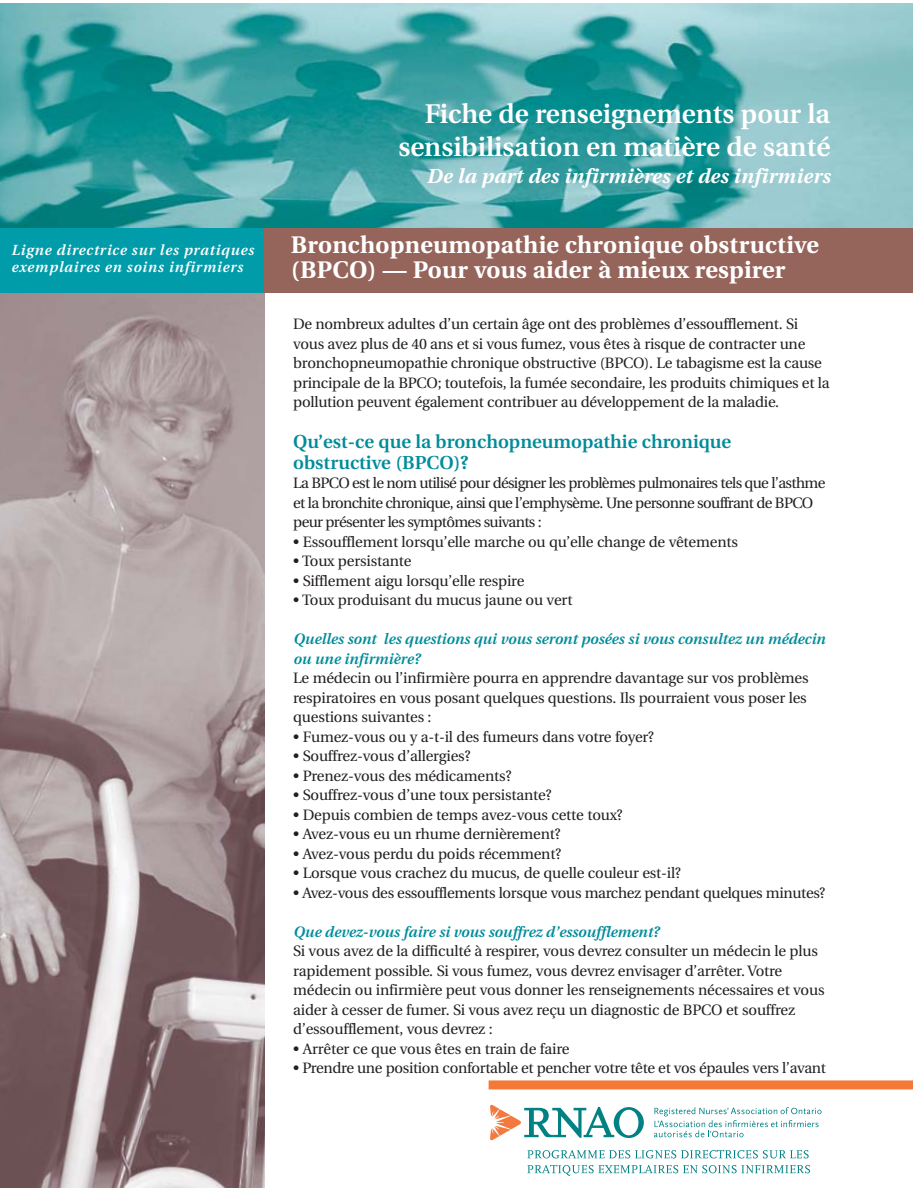
<style>
.page{position:relative;width:918px;height:1188px;background:#fff}
.page>*{position:absolute;margin:0;border:0;box-sizing:border-box;transform-origin:0 0}
.t1{font:600 27px/32.4px "Utopia";color:#fff;text-align:right}
.t2{font:700 24px/25.5px "Utopia";letter-spacing:.01em;color:#fff}
.t3{font:italic 700 20.25px "Utopia";letter-spacing:.01em;color:#fff}
.t4{font:600 18.75px/21px "Utopia";color:#008c9a}
.t5{font:15px/19.5px "Utopia";letter-spacing:-.01em;color:#231f20}
.t6{font:15px/19.5px "Utopia";letter-spacing:-.04em;color:#231f20}
.t7{font:italic 600 15px/19.5px "Utopia";color:#008c9a}
.t8{font:italic 600 14.7px/17.5px "Utopia";letter-spacing:.055em;color:#fff}
</style>
<div class="page">
<img style="left:0;top:292px;width:265px;height:896px">
<img style="left:0;top:3px;width:913px;height:225px">
<div style="left:0;top:228px;width:265px;height:64px;background:#009caa"></div>
<div style="left:265px;top:228px;width:648px;height:64px;background:#95645b"></div>
<div style="left:489px;top:1080px;width:424px;height:9px;background:#f47836"></div>
<svg style="left:490px;top:1105px;width:154px;height:36px"></svg>
<svg style="left:654px;top:1107px;width:168px;height:30px"></svg>
<svg style="left:527px;top:1150px;width:282px;height:8px"></svg>
<svg style="left:527px;top:1165px;width:283px;height:11px"></svg>
<p class="t8" style="left:11px;top:242px;width:244px">Ligne directrice sur les pratiques exemplaires en soins infirmiers</p>
<h1 class="t1" style="left:398px;top:100px;width:433px">Fiche de renseignements pour la sensibilisation en matière de santé</h1>
<h3 class="t3" style="left:426px;top:168px;width:405px">De la part des infirmières et des infirmiers</h3>
<h2 class="t2" style="left:291px;top:234px;width:530px">Bronchopneumopathie chronique obstructive (BPCO) — Pour vous aider à mieux respirer</h2>
<p class="t5" style="left:293px;top:316px;width:538px">De nombreux adultes d’un certain âge ont des problèmes d’essoufflement. Si vous avez plus de 40 ans et si vous fumez, vous êtes à risque de contracter une bronchopneumopathie chronique obstructive (BPCO). Le tabagisme est la cause principale de la BPCO; toutefois, la fumée secondaire, les produits chimiques et la pollution peuvent également contribuer au développement de la maladie.</p>
<p class="t4" style="left:293px;top:433px;width:440px">Qu’est-ce que la bronchopneumopathie chronique obstructive (BPCO)?</p>
<p class="t6" style="left:293px;top:475px;width:534px">La BPCO est le nom utilisé pour désigner les problèmes pulmonaires tels que l’asthme et la bronchite chronique, ainsi que l’emphysème. Une personne souffrant de BPCO peur présenter les symptômes suivants :</p>
<p class="t5" style="left:293px;top:533px;width:446px">• Essoufflement lorsqu’elle marche ou qu’elle change de vêtements</p>
<p class="t5" style="left:293px;top:553px;width:120px">• Toux persistante</p>
<p class="t5" style="left:293px;top:572px;width:233px">• Sifflement aigu lorsqu’elle respire</p>
<p class="t5" style="left:293px;top:592px;width:281px">• Toux produisant du mucus jaune ou vert</p>
<p class="t7" style="left:293px;top:631px;width:534px">Quelles sont les questions qui vous seront posées si vous consultez un médecin ou une infirmière?</p>
<p class="t5" style="left:293px;top:670px;width:517px">Le médecin ou l’infirmière pourra en apprendre davantage sur vos problèmes respiratoires en vous posant quelques questions. Ils pourraient vous poser les questions suivantes :</p>
<p class="t5" style="left:293px;top:728px;width:362px">• Fumez-vous ou y a-t-il des fumeurs dans votre foyer?</p>
<p class="t5" style="left:293px;top:748px;width:179px">• Souffrez-vous d’allergies?</p>
<p class="t5" style="left:293px;top:767px;width:220px">• Prenez-vous des médicaments?</p>
<p class="t5" style="left:293px;top:787px;width:260px">• Souffrez-vous d’une toux persistante?</p>
<p class="t5" style="left:293px;top:806px;width:331px">• Depuis combien de temps avez-vous cette toux?</p>
<p class="t5" style="left:293px;top:826px;width:269px">• Avez-vous eu un rhume dernièrement?</p>
<p class="t5" style="left:293px;top:845px;width:270px">• Avez-vous perdu du poids récemment?</p>
<p class="t5" style="left:293px;top:865px;width:389px">• Lorsque vous crachez du mucus, de quelle couleur est-il?</p>
<p class="t5" style="left:293px;top:884px;width:534px">• Avez-vous des essoufflements lorsque vous marchez pendant quelques minutes?</p>
<p class="t7" style="left:293px;top:923px;width:368px">Que devez-vous faire si vous souffrez d’essoufflement?</p>
<p class="t5" style="left:293px;top:943px;width:533px">Si vous avez de la difficulté à respirer, vous devrez consulter un médecin le plus rapidement possible. Si vous fumez, vous devrez envisager d’arrêter. Votre médecin ou infirmière peut vous donner les renseignements nécessaires et vous aider à cesser de fumer. Si vous avez reçu un diagnostic de BPCO et souffrez d’essoufflement, vous devrez :</p>
<p class="t5" style="left:293px;top:1040px;width:278px">• Arrêter ce que vous êtes en train de faire</p>
<p class="t5" style="left:293px;top:1060px;width:534px">• Prendre une position confortable et pencher votre tête et vos épaules vers l’avant</p>
</div>
